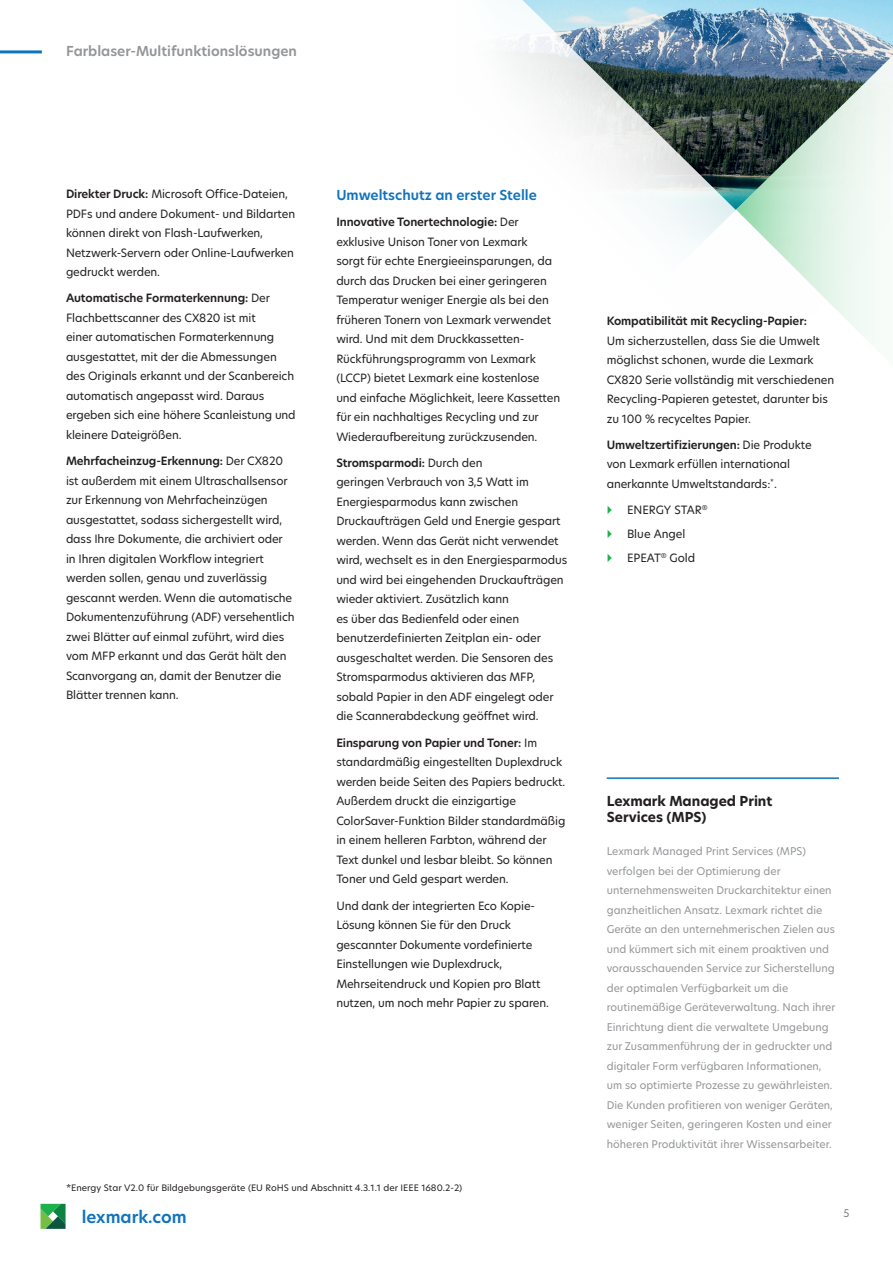
<style>
.page{position:relative;width:893px;height:1263px;background:#fff}
.page>*{position:absolute;margin:0;border:0;box-sizing:border-box;transform-origin:0 0}
.URL_Style{font:600 16.5px "TP Hero";color:#1074bc}
.Document_Label_Style{font:600 13.5px "TP Hero";color:#939598}
.Callout_Paragraph_St{font:700 13.5px/16.2px "TP Hero";color:#231f20}
.Header_Style_-_Level{font:600 13.5px "TP Hero";color:#1074bc}
.Body_Copy{font:11.25px/19.5px "TP Hero";letter-spacing:-.01em;color:#231f20}
.Callout_Paragraph_St-2{font:10.5px/19.5px "TP Hero";color:#939598}
.t1{font:10.5px "TP Hero";color:#7f7e85}
.Footnotes{font:8.7px "TP Hero";color:#231f20}
.s1{font-weight:600}
</style>
<div class="page">
<hr style="left:0;top:50px;width:42px;height:3px;background:#1074bc">
<svg style="left:41px;top:1204px;width:25px;height:25px"></svg>
<svg style="left:503px;top:0;width:390px;height:244px"></svg>
<svg style="left:736px;top:40px;width:157px;height:306px"></svg>
<hr style="left:607px;top:777px;width:232px;height:2px;background:#1074bc">
<p class="Document_Label_Style" style="left:66px;top:42px;width:232px">Farblaser-Multifunktionslösungen</p>
<p class="Body_Copy" style="left:66px;top:184px;width:231px"><span class="s1">Direkter Druck:</span> Microsoft Office-Dateien, PDFs und andere Dokument- und Bildarten können direkt von Flash-Laufwerken, Netzwerk-Servern oder Online-Laufwerken gedruckt werden.</p>
<p class="Body_Copy" style="left:66px;top:288px;width:231px"><span class="s1">Automatische Formaterkennung:</span> Der Flachbettscanner des CX820 ist mit<br>einer automatischen Formaterkennung ausgestattet, mit der die Abmessungen des Originals erkannt und der Scanbereich automatisch angepasst wird. Daraus ergeben sich eine höhere Scanleistung und kleinere Dateigrößen.</p>
<p class="Body_Copy" style="left:66px;top:451px;width:230px"><span class="s1">Mehrfacheinzug-Erkennung:</span> Der CX820 ist außerdem mit einem Ultraschallsensor zur Erkennung von Mehrfacheinzügen ausgestattet, sodass sichergestellt wird, dass Ihre Dokumente, die archiviert oder in Ihren digitalen Workflow integriert werden sollen, genau und zuverlässig gescannt werden. Wenn die automatische Dokumentenzuführung (ADF) versehentlich zwei Blätter auf einmal zuführt, wird dies vom MFP erkannt und das Gerät hält den Scanvorgang an, damit der Benutzer die Blätter trennen kann.</p>
<p class="Header_Style_-_Level" style="left:336px;top:186px;width:202px">Umweltschutz an erster Stelle</p>
<p class="Body_Copy" style="left:336px;top:212px;width:225px"><span class="s1">Innovative Tonertechnologie:</span> Der exklusive Unison Toner von Lexmark<br>sorgt für echte Energieeinsparungen, da durch das Drucken bei einer geringeren Temperatur weniger Energie als bei den früheren Tonern von Lexmark verwendet wird. Und mit dem Druckkassetten-Rückführungsprogramm von Lexmark (LCCP) bietet Lexmark eine kostenlose und einfache Möglichkeit, leere Kassetten für ein nachhaltiges Recycling und zur Wiederaufbereitung zurückzusenden.</p>
<p class="Body_Copy" style="left:336px;top:453px;width:232px"><span class="s1">Stromsparmodi:</span> Durch den<br>geringen Verbrauch von 3,5 Watt im Energiesparmodus kann zwischen Druckaufträgen Geld und Energie gespart werden. Wenn das Gerät nicht verwendet wird, wechselt es in den Energiesparmodus und wird bei eingehenden Druckaufträgen wieder aktiviert. Zusätzlich kann<br>es über das Bedienfeld oder einen benutzerdefinierten Zeitplan ein- oder ausgeschaltet werden. Die Sensoren des Stromsparmodus aktivieren das MFP, sobald Papier in den ADF eingelegt oder die Scannerabdeckung geöffnet wird.</p>
<p class="Body_Copy" style="left:336px;top:733px;width:231px"><span class="s1">Einsparung von Papier und Toner:</span> Im standardmäßig eingestellten Duplexdruck werden beide Seiten des Papiers bedruckt.<br>Außerdem druckt die einzigartige ColorSaver-Funktion Bilder standardmäßig in einem helleren Farbton, während der Text dunkel und lesbar bleibt. So können Toner und Geld gespart werden.</p>
<p class="Body_Copy" style="left:336px;top:895px;width:214px">Und dank der integrierten Eco Kopie-Lösung können Sie für den Druck gescannter Dokumente vordefinierte Einstellungen wie Duplexdruck, Mehrseitendruck und Kopien pro Blatt nutzen, um noch mehr Papier zu sparen.</p>
<p class="Footnotes" style="left:66px;top:1182px;width:398px">*Energy Star V2.0 für Bildgebungsgeräte (EU RoHS und Abschnitt 4.3.1.1 der IEEE 1680.2-2)</p>
<p class="URL_Style" style="left:82px;top:1206px;width:106px">lexmark.com</p>
<p class="Body_Copy" style="left:607px;top:311px;width:229px"><span class="s1">Kompatibilität mit Recycling-Papier:<br></span>Um sicherzustellen, dass Sie die Umwelt möglichst schonen, wurde die Lexmark CX820 Serie vollständig mit verschiedenen Recycling-Papieren getestet, darunter bis zu 100 % recyceltes Papier.</p>
<p class="Body_Copy" style="left:607px;top:435px;width:206px"><span class="s1">Umweltzertifizierungen:</span> Die Produkte von Lexmark erfüllen international anerkannte Umweltstandards:<sup>*</sup>.</p>
<p class="Body_Copy" style="left:627px;top:500px;width:82px">ENERGY STAR<sup>®</sup></p>
<p class="Body_Copy" style="left:627px;top:524px;width:60px">Blue Angel</p>
<p class="Body_Copy" style="left:627px;top:548px;width:70px">EPEAT<sup>®</sup> Gold</p>
<p class="Callout_Paragraph_St" style="left:607px;top:793px;width:167px">Lexmark Managed Print<br>Services (MPS)</p>
<p class="Callout_Paragraph_St-2" style="left:607px;top:841px;width:230px">Lexmark Managed Print Services (MPS) verfolgen bei der Optimierung der unternehmensweiten Druckarchitektur einen ganzheitlichen Ansatz. Lexmark richtet die Geräte an den unternehmerischen Zielen aus und kümmert sich mit einem proaktiven und vorausschauenden Service zur Sicherstellung der optimalen Verfügbarkeit um die routinemäßige Geräteverwaltung. Nach ihrer Einrichtung dient die verwaltete Umgebung zur Zusammenführung der in gedruckter und digitaler Form verfügbaren Informationen, um so optimierte Prozesse zu gewährleisten.<br>Die Kunden profitieren von weniger Geräten, weniger Seiten, geringeren Kosten und einer höheren Produktivität ihrer Wissensarbeiter.</p>
<p class="t1" style="left:843px;top:1206px;width:7px">5</p>
</div>
